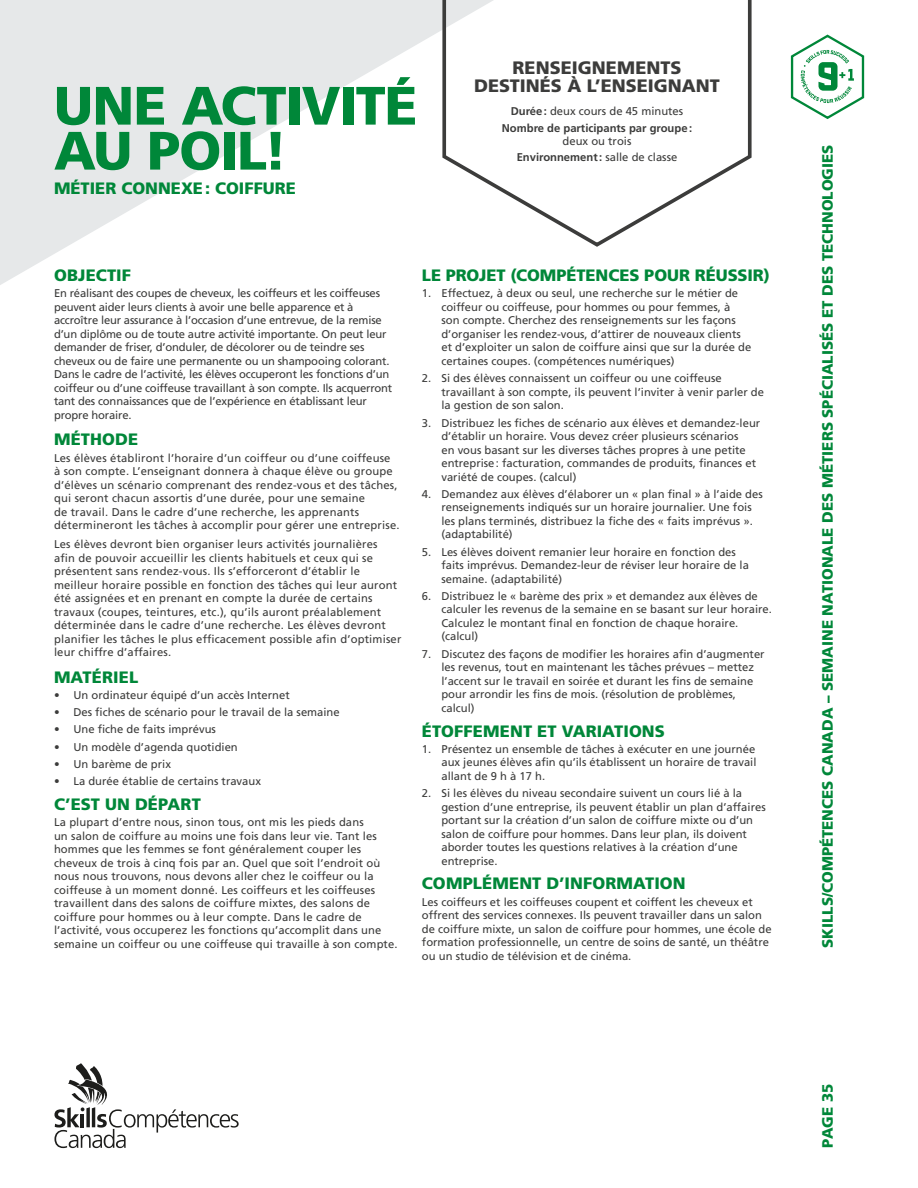
<style>
.page{position:relative;width:918px;height:1188px;background:#fff}
.page>*{position:absolute;margin:0;border:0;box-sizing:border-box;transform-origin:0 0}
.t1{font:900 54px/45px "Frutiger LT Std";letter-spacing:-.025em;color:#008739}
.t2{font:900 18px/18px "Frutiger LT Std";color:#3c3c3b;text-align:center}
.t3{font:900 16.5px "Frutiger LT Std";color:#008739}
.t4{font:900 15px "Frutiger LT Std";color:#008739}
.t5{font:11.25px/13.5px "Frutiger LT Std";color:#3c3c3b}
.t6{font:700 11.25px/16.2px "Frutiger LT Std";color:#3c3c3b;text-align:center}
.s1{font-weight:400}
.s2{font-weight:700}
</style>
<div class="page">
<svg style="left:0;top:0;width:441px;height:285px;fill:#e6e8e9"></svg>
<svg style="left:441px;top:0;width:311px;height:247px"></svg>
<svg style="left:790px;top:34px;width:75px;height:85px"></svg>
<svg style="left:54px;top:1063px;width:185px;height:85px"></svg>
<h1 class="t1" style="left:54px;top:83px;width:365px">UNE ACTIVITÉ<br>AU POIL!</h1>
<h3 class="t3" style="left:54px;top:179px;width:243px">MÉTIER CONNEXE: COIFFURE</h3>
<h2 class="t2" style="left:474px;top:59px;width:247px">RENSEIGNEMENTS<br>DESTINÉS À L’ENSEIGNANT</h2>
<p class="t6" style="left:502px;top:103px;width:192px">Durée: <span class="s1">deux cours de 45 minutes<br></span>Nombre de participants par groupe:</p>
<p class="t5" style="left:517px;top:133px;width:162px;line-height:16.2px;text-align:center">deux ou trois<br><span class="s2">Environnement:</span> salle de classe</p>
<h3 class="t3" style="left:54px;top:266px;width:79px">OBJECTIF</h3>
<p class="t5" style="left:54px;top:287px;width:340px">En réalisant des coupes de cheveux, les coiffeurs et les coiffeuses peuvent aider leurs clients à avoir une belle apparence et à accroître leur assurance à l’occasion d’une entrevue, de la remise d’un diplôme ou de toute autre activité importante. On peut leur demander de friser, d’onduler, de décolorer ou de teindre ses cheveux ou de faire une permanente ou un shampooing colorant.<br>Dans le cadre de l’activité, les élèves occuperont les fonctions d’un coiffeur ou d’une coiffeuse travaillant à son compte. Ils acquerront tant des connaissances que de l’expérience en établissant leur propre horaire.</p>
<h3 class="t3" style="left:54px;top:430px;width:86px">MÉTHODE</h3>
<p class="t5" style="left:54px;top:451px;width:347px">Les élèves établiront l’horaire d’un coiffeur ou d’une coiffeuse à son compte. L’enseignant donnera à chaque élève ou groupe d’élèves un scénario comprenant des rendez-vous et des tâches, qui seront chacun assortis d’une durée, pour une semaine<br>de travail. Dans le cadre d’une recherche, les apprenants détermineront les tâches à accomplir pour gérer une entreprise.</p>
<p class="t5" style="left:54px;top:537px;width:349px">Les élèves devront bien organiser leurs activités journalières<br>afin de pouvoir accueillir les clients habituels et ceux qui se présentent sans rendez-vous. Ils s’efforceront d’établir le meilleur horaire possible en fonction des tâches qui leur auront été assignées et en prenant en compte la durée de certains travaux (coupes, teintures, etc.), qu’ils auront préalablement déterminée dans le cadre d’une recherche. Les élèves devront planifier les tâches le plus efficacement possible afin d’optimiser leur chiffre d’affaires.</p>
<h3 class="t3" style="left:54px;top:667px;width:86px">MATÉRIEL</h3>
<p class="t5" style="left:54px;top:688px;width:237px">• Un ordinateur équipé d’un accès Internet</p>
<p class="t5" style="left:54px;top:705px;width:287px">• Des fiches de scénario pour le travail de la semaine</p>
<p class="t5" style="left:54px;top:723px;width:163px">• Une fiche de faits imprévus</p>
<p class="t5" style="left:54px;top:740px;width:185px">• Un modèle d’agenda quotidien</p>
<p class="t5" style="left:54px;top:757px;width:118px">• Un barème de prix</p>
<p class="t5" style="left:54px;top:775px;width:209px">• La durée établie de certains travaux</p>
<h3 class="t3" style="left:54px;top:794px;width:148px">C’EST UN DÉPART</h3>
<p class="t5" style="left:54px;top:816px;width:345px">La plupart d’entre nous, sinon tous, ont mis les pieds dans<br>un salon de coiffure au moins une fois dans leur vie. Tant les hommes que les femmes se font généralement couper les cheveux de trois à cinq fois par an. Quel que soit l’endroit où nous nous trouvons, nous devons aller chez le coiffeur ou la coiffeuse à un moment donné. Les coiffeurs et les coiffeuses travaillent dans des salons de coiffure mixtes, des salons de coiffure pour hommes ou à leur compte. Dans le cadre de l’activité, vous occuperez les fonctions qu’accomplit dans une semaine un coiffeur ou une coiffeuse qui travaille à son compte.</p>
<h3 class="t3" style="left:422px;top:266px;width:350px">LE PROJET (COMPÉTENCES POUR RÉUSSIR)</h3>
<p class="t5" style="left:441px;top:287px;width:311px;text-indent:-19px">1. Effectuez, à deux ou seul, une recherche sur le métier de coiffeur ou coiffeuse, pour hommes ou pour femmes, à son compte. Cherchez des renseignements sur les façons d’organiser les rendez-vous, d’attirer de nouveaux clients et d’exploiter un salon de coiffure ainsi que sur la durée de certaines coupes. (compétences numériques)</p>
<p class="t5" style="left:441px;top:372px;width:324px;text-indent:-19px">2. Si des élèves connaissent un coiffeur ou une coiffeuse travaillant à son compte, ils peuvent l’inviter à venir parler de la gestion de son salon.</p>
<p class="t5" style="left:441px;top:416px;width:320px;text-indent:-19px">3. Distribuez les fiches de scénario aux élèves et demandez-leur d’établir un horaire. Vous devez créer plusieurs scénarios<br>en vous basant sur les diverses tâches propres à une petite entreprise: facturation, commandes de produits, finances et variété de coupes. (calcul)</p>
<p class="t5" style="left:441px;top:487px;width:323px;text-indent:-19px">4. Demandez aux élèves d’élaborer un « plan final » à l’aide des renseignements indiqués sur un horaire journalier. Une fois les plans terminés, distribuez la fiche des « faits imprévus ». (adaptabilité)</p>
<p class="t5" style="left:441px;top:545px;width:309px;text-indent:-19px">5. Les élèves doivent remanier leur horaire en fonction des faits imprévus. Demandez-leur de réviser leur horaire de la semaine. (adaptabilité)</p>
<p class="t5" style="left:441px;top:589px;width:332px;text-indent:-19px">6. Distribuez le « barème des prix » et demandez aux élèves de calculer les revenus de la semaine en se basant sur leur horaire.<br>Calculez le montant final en fonction de chaque horaire. (calcul)</p>
<p class="t5" style="left:441px;top:647px;width:325px;text-indent:-19px">7. Discutez des façons de modifier les horaires afin d’augmenter les revenus, tout en maintenant les tâches prévues – mettez l’accent sur le travail en soirée et durant les fins de semaine pour arrondir les fins de mois. (résolution de problèmes, calcul)</p>
<h3 class="t3" style="left:422px;top:721px;width:245px">ÉTOFFEMENT ET VARIATIONS</h3>
<p class="t5" style="left:441px;top:742px;width:317px;text-align:justify;text-indent:-19px">1. Présentez un ensemble de tâches à exécuter en une journée aux jeunes élèves afin qu’ils établissent un horaire de travail allant de 9 h à 17 h.</p>
<p class="t5" style="left:441px;top:786px;width:326px;text-indent:-19px">2. Si les élèves du niveau secondaire suivent un cours lié à la gestion d’une entreprise, ils peuvent établir un plan d’affaires portant sur la création d’un salon de coiffure mixte ou d’un salon de coiffure pour hommes. Dans leur plan, ils doivent aborder toutes les questions relatives à la création d’une entreprise.</p>
<h3 class="t3" style="left:422px;top:874px;width:265px">COMPLÉMENT D’INFORMATION</h3>
<p class="t5" style="left:422px;top:895px;width:351px">Les coiffeurs et les coiffeuses coupent et coiffent les cheveux et offrent des services connexes. Ils peuvent travailler dans un salon de coiffure mixte, un salon de coiffure pour hommes, une école de formation professionnelle, un centre de soins de santé, un théâtre ou un studio de télévision et de cinéma.</p>
<h3 class="t4" style="left:819px;top:948px;width:805px;rotate:-90deg">SKILLS/COMPÉTENCES CANADA – SEMAINE NATIONALE DES MÉTIERS SPÉCIALISÉS ET DES TECHNOLOGIES</h3>
<h3 class="t4" style="left:819px;top:1148px;width:65px;rotate:-90deg">PAGE 35</h3>
</div>
